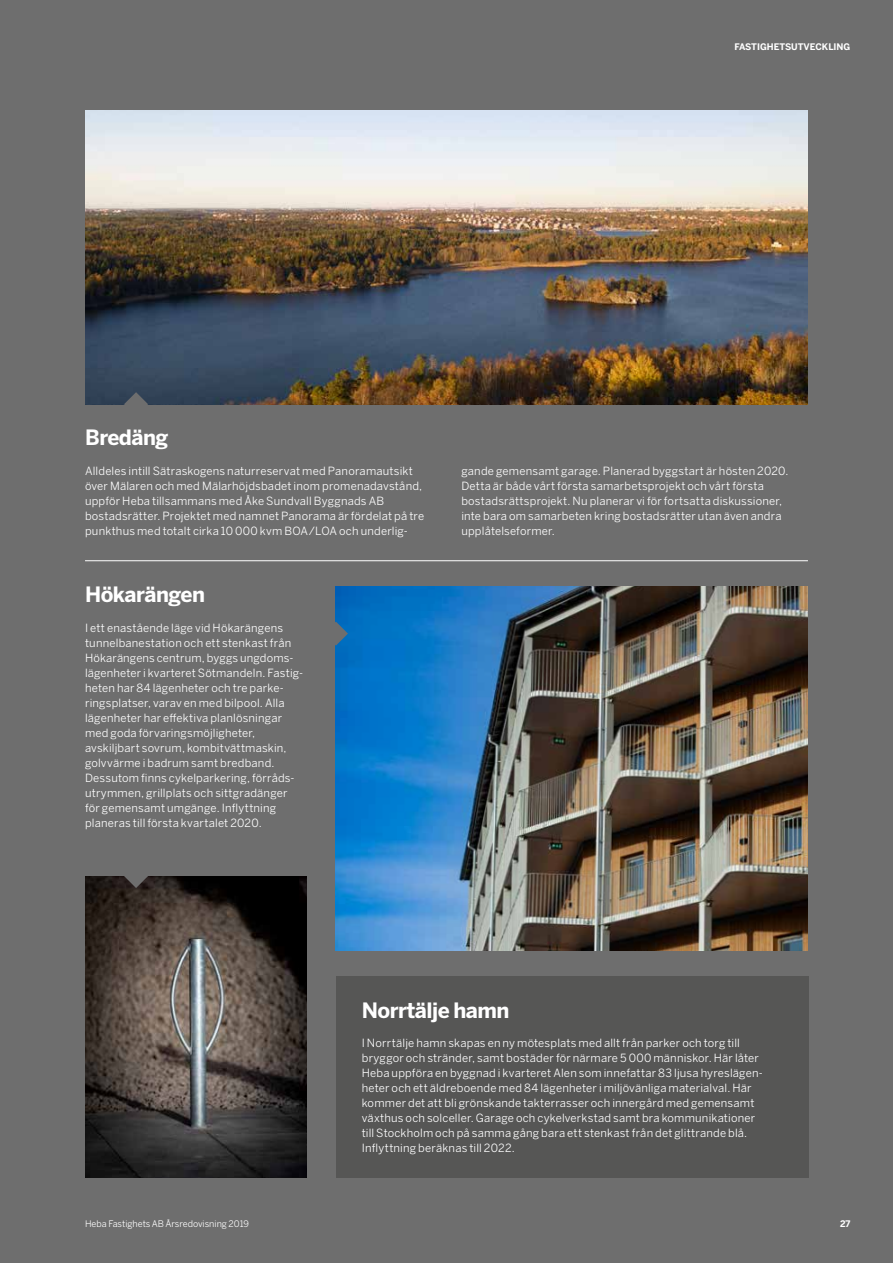
<style>
.page{position:relative;width:893px;height:1263px;background:#6e6e6e}
.page>*{position:absolute;margin:0;border:0;box-sizing:border-box;transform-origin:0 0}
.t1{font:700 21px "Benton Sans";letter-spacing:-.025em;color:#fff}
.t2{font:11.25px/15px "Benton Sans";letter-spacing:.015em;color:#fff}
.t3{font:9px "Benton Sans";color:#fff}
.t4{font:700 9px "Benton Sans";letter-spacing:-.005em;color:#fff}
</style>
<div class="page">
<img style="left:85px;top:111px;width:723px;height:293px">
<img style="left:336px;top:587px;width:472px;height:363px">
<hr style="left:85px;top:560px;width:723px;height:1px;background:#fff">
<img style="left:85px;top:876px;width:221px;height:302px">
<div style="left:336px;top:976px;width:472px;height:202px;background:#565655"></div>
<svg style="left:124px;top:392px;width:24px;height:13px"></svg>
<svg style="left:335px;top:622px;width:13px;height:24px"></svg>
<svg style="left:124px;top:876px;width:24px;height:12px"></svg>
<h1 class="t1" style="left:85px;top:425px;width:85px">Bredäng</h1>
<p class="t4" style="left:735px;top:41px;width:29px">Fastighe</p>
<p class="t4" style="left:779px;top:41px;width:31px">tsu tvec</p>
<p class="t4" style="left:822px;top:41px;width:13px">kling</p>
<p class="t2" style="left:85px;top:463px;width:341px">Alldeles intill Sätraskogens naturreservat med Panoramautsikt över Mälaren och med Mälarhöjdsbadet inom promenadavstånd, uppför Heba tillsammans med Åke Sundvall Byggnads AB bostadsrätter. Projektet med namnet Panorama är fördelat på tre punkthus med totalt cirka 10 000 kvm BOA/LOA och underlig-</p>
<p class="t2" style="left:461px;top:463px;width:329px">gande gemensamt garage. Planerad byggstart är hösten 2020.<br>Detta är både vårt första samarbetsprojekt och vårt första bostadsrättsprojekt. Nu planerar vi för fortsatta diskussioner, inte bara om samarbeten kring bostadsrätter utan även andra upplåtelseformer.</p>
<h1 class="t1" style="left:85px;top:582px;width:121px">Hökarängen</h1>
<p class="t2" style="left:85px;top:620px;width:220px">I ett enastående läge vid Hökarängens tunnelbanestation och ett stenkast från Hökarängens centrum, byggs ungdoms&shy;lägenheter i kvarteret Sötmandeln. Fastig&shy;heten har 84 lägenheter och tre parke&shy;ringsplatser, varav en med bilpool. Alla lägenheter har effektiva planlösningar med goda förvaringsmöjligheter, avskiljbart sovrum, kombitvättmaskin, golvvärme i badrum samt bredband.<br>Dessutom finns cykelparkering, förråds&shy;utrymmen, grillplats och sittgradänger för gemensamt umgänge. Inflyttning planeras till första kvartalet 2020.</p>
<h1 class="t1" style="left:362px;top:997px;width:149px">Norrtälje hamn</h1>
<p class="t2" style="left:362px;top:1036px;width:401px">I Norrtälje hamn skapas en ny mötesplats med allt från parker och torg till bryggor och stränder, samt bostäder för närmare 5 000 människor. Här låter Heba uppföra en byggnad i kvarteret Alen som innefattar 83 ljusa hyreslägen&shy;heter och ett äldreboende med 84 lägenheter i miljövänliga materialval. Här kommer det att bli grönskande takterrasser och innergård med gemensamt växthus och solceller. Garage och cykelverkstad samt bra kommunikationer till Stockholm och på samma gång bara ett stenkast från det glittrande blå.<br>Inflyttning beräknas till 2022.</p>
<p class="t3" style="left:85px;top:1218px;width:166px">Heba Fastighets AB Årsredovisning 2019</p>
<p class="t4" style="left:840px;top:1218px;width:12px">27</p>
</div>
